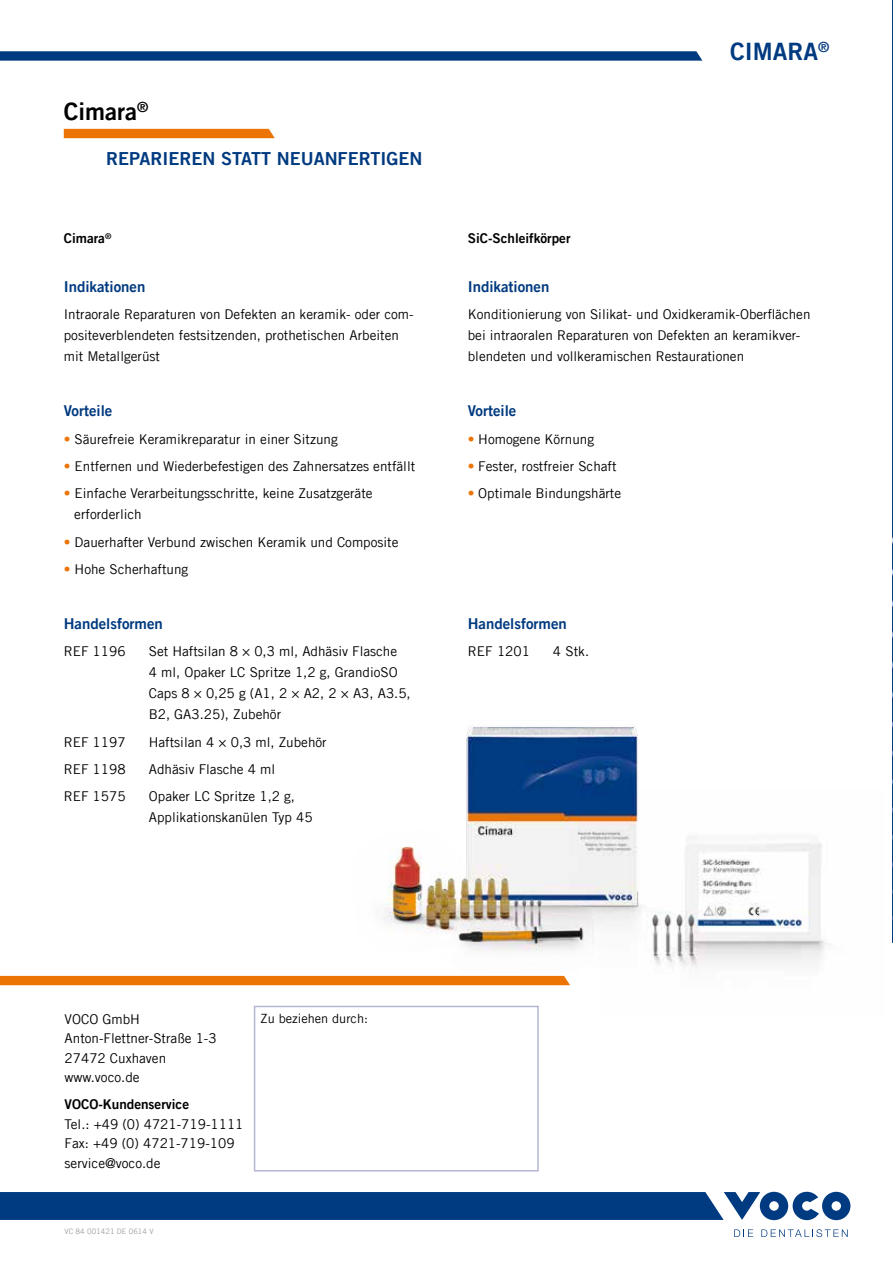
<style>
.page{position:relative;width:893px;height:1263px;background:#fff}
.page>*{position:absolute;margin:0;border:0;box-sizing:border-box;transform-origin:0 0}
.t1{font:24px "Trade Gothic LT Com Bd 2";color:#003a80}
.t2{font:24px "Trade Gothic LT Com Bd 2";color:#000}
.t3{font:18px "Trade Gothic LT Com Bd 2";color:#003a80}
.t4{font:15px "Trade Gothic LT Com Bd 2";color:#003a80}
.t5{font:13.5px/21px "Trade Gothic LT Com";color:#000}
.t6{font:13.5px "Trade Gothic LT Com Bd 2";color:#000}
.t7{font:12.75px "Trade Gothic LT Com";color:#000}
.t8{font:7.5px "Trade Gothic LT Com";color:#9c9e9f}
.s1{color:#ec7405}
</style>
<div class="page">
<img style="left:892px;top:0;width:1px;height:943px">
<svg style="left:0;top:1192px;width:850px;height:28px;background:#134889"></svg>
<svg style="left:734px;top:1229px;width:19px;height:8px"></svg>
<svg style="left:761px;top:1229px;width:87px;height:8px"></svg>
<svg style="left:0;top:51px;width:702px;height:10px;background:#114788"></svg>
<img style="left:738px;top:843px;width:92px;height:120px">
<img style="left:353px;top:726px;width:385px;height:260px">
<div style="left:0;top:976px;width:570px;height:9px;background:#ec7405"></div>
<div style="left:254px;top:1006px;width:285px;height:165px;border:2px solid #b4b7d4"></div>
<div style="left:64px;top:129px;width:211px;height:9px;background:#ec7405"></div>
<h1 class="t2" style="left:64px;top:97px;width:86px">Cimara<sup>®</sup></h1>
<h2 class="t3" style="left:64px;top:147px;width:28px">R</h2>
<h2 class="t3" style="left:118px;top:147px;width:306px">eparieren statt N euanfertigen</h2>
<p class="t6" style="left:64px;top:230px;width:49px">Cimara<sup>®</sup></p>
<p class="t4" style="left:64px;top:277px;width:83px">I ndikationen</p>
<p class="t5" style="left:64px;top:304px;width:351px">Intraorale Reparaturen von Defekten an keramik- oder com&shy;positeverblendeten festsitzenden, prothetischen Arbeiten mit Metallgerüst</p>
<p class="t4" style="left:64px;top:401px;width:50px">Vorteile</p>
<p class="t5" style="left:64px;top:428px;width:276px"><span class="s1">•</span> Säurefreie Keramikreparatur in einer Sitzung</p>
<p class="t5" style="left:64px;top:455px;width:353px"><span class="s1">•</span> Entfernen und Wiederbefestigen des Zahnersatzes entfällt</p>
<p class="t5" style="left:74px;top:483px;width:300px;text-indent:-11px"><span class="s1">•</span> Einfache Verarbeitungsschritte, keine Zusatzgeräte erforderlich</p>
<p class="t5" style="left:64px;top:531px;width:336px"><span class="s1">•</span> Dauerhafter Verbund zwischen Keramik und Composite</p>
<p class="t5" style="left:64px;top:559px;width:126px"><span class="s1">•</span> Hohe Scherhaftung</p>
<p class="t4" style="left:64px;top:614px;width:101px">Handelsformen</p>
<p class="t5" style="left:64px;top:641px;width:63px">REF 1196</p>
<p class="t5" style="left:149px;top:641px;width:263px">Set Haftsilan 8 × 0,3 ml, Adhäsiv Flasche<br>4 ml, Opaker LC Spritze 1,2 g, GrandioSO Caps 8 × 0,25 g (A1, 2 × A2, 2 × A3, A3.5, B2, GA3.25), Zubehör</p>
<p class="t5" style="left:64px;top:731px;width:63px">REF 1197</p>
<p class="t5" style="left:149px;top:731px;width:179px">Haftsilan 4 × 0,3 ml, Zubehör</p>
<p class="t5" style="left:64px;top:758px;width:63px">REF 1198</p>
<p class="t5" style="left:149px;top:758px;width:128px">Adhäsiv Flasche 4 ml</p>
<p class="t5" style="left:64px;top:786px;width:63px">REF 1575</p>
<p class="t5" style="left:149px;top:786px;width:165px">Opaker LC Spritze 1,2 g,<br>Applikationskanülen Typ 45</p>
<h1 class="t1" style="left:730px;top:37px;width:101px">Cimara<sup>®</sup></h1>
<p class="t6" style="left:468px;top:230px;width:104px">SiC-Schleifkörper</p>
<p class="t4" style="left:468px;top:277px;width:83px">I ndikationen</p>
<p class="t5" style="left:468px;top:304px;width:344px">Konditionierung von Silikat- und Oxidkeramik-Oberflächen bei intraoralen Reparaturen von Defekten an keramikver&shy;blendeten und vollkeramischen Restaurationen</p>
<p class="t4" style="left:468px;top:401px;width:50px">Vorteile</p>
<p class="t5" style="left:468px;top:428px;width:128px"><span class="s1">•</span> Homogene Körnung</p>
<p class="t5" style="left:468px;top:455px;width:150px"><span class="s1">•</span> Fester, rostfreier Schaft</p>
<p class="t5" style="left:468px;top:483px;width:155px"><span class="s1">•</span> Optimale Bindungshärte</p>
<p class="t4" style="left:468px;top:614px;width:101px">Handelsformen</p>
<p class="t5" style="left:468px;top:641px;width:64px">REF 1201</p>
<p class="t5" style="left:553px;top:641px;width:38px">4 Stk.</p>
<p class="t5" style="left:65px;top:1009px;width:154px;line-height:19.5px">VOCO GmbH<br>Anton-Flettner-Straße 1-3<br>27472 Cuxhaven www.voco.de</p>
<p class="t6" style="left:65px;top:1096px;width:126px">VOCO-Kundenservice</p>
<p class="t5" style="left:65px;top:1114px;width:180px;line-height:19.5px">Tel.: +49 (0) 4721-719-1111<br>Fax: +49 (0) 4721-719-109 service@voco.de</p>
<p class="t7" style="left:261px;top:1010px;width:109px">Zu beziehen durch:</p>
<p class="t8" style="left:65px;top:1226px;width:90px">VC 84 001421 DE 0614 V</p>
</div>
